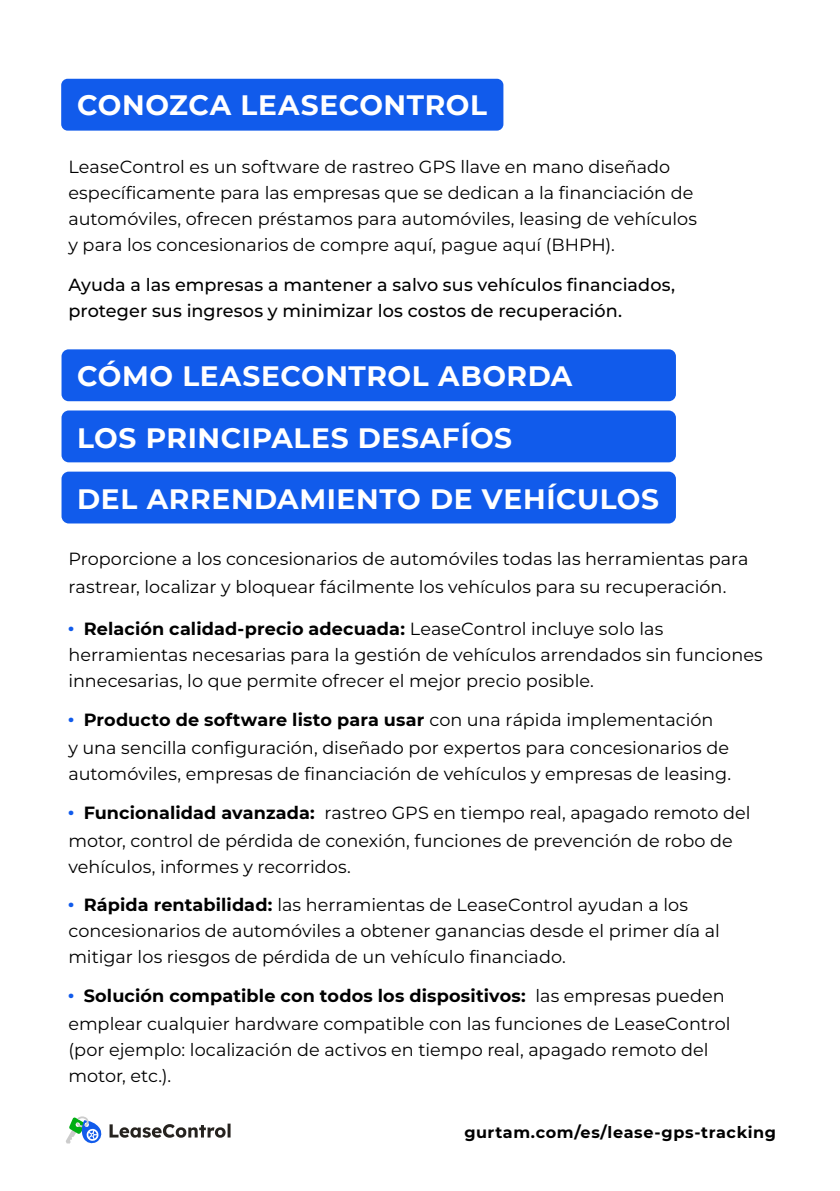
<style>
.page{position:relative;width:840px;height:1191px;background:#fff}
.page>*{position:absolute;margin:0;border:0;box-sizing:border-box;transform-origin:0 0}
.t1{font:700 28px "Montserrat";letter-spacing:.02em;color:#fff}
.t2{font:17.6px/26px "Montserrat";color:#000}
.t3{font:500 17.6px/26px "Montserrat";letter-spacing:.005em;color:#000}
.t4{font:700 16px "Montserrat";letter-spacing:.035em;color:#000}
.s1{font-weight:700}
</style>
<div class="page">
<div style="left:61px;top:410px;width:614px;height:52px;background:#115beb;border-radius:7px"></div>
<div style="left:61px;top:349px;width:614px;height:52px;background:#115beb;border-radius:7px"></div>
<div style="left:61px;top:79px;width:442px;height:52px;background:#115beb;border-radius:6px"></div>
<svg style="left:109px;top:1123px;width:121px;height:14px"></svg>
<svg style="left:66px;top:1116px;width:36px;height:28px"></svg>
<div style="left:61px;top:471px;width:614px;height:52px;background:#115beb;border-radius:7px"></div>
<h1 class="t1" style="left:77px;top:85px;width:411px">CONOZCA LEASECONTROL</h1>
<p class="t2" style="left:68px;top:154px;width:629px">LeaseControl es un software de rastreo GPS llave en mano diseñado específicamente para las empresas que se dedican a la financiación de automóviles, ofrecen préstamos para automóviles, leasing de vehículos y para los concesionarios de compre aquí, pague aquí (BHPH).</p>
<p class="t3" style="left:68px;top:272px;width:608px">Ayuda a las empresas a mantener a salvo sus vehículos financiados, proteger sus ingresos y minimizar los costos de recuperación.</p>
<h1 class="t1" style="left:77px;top:356px;width:496px">CÓMO LEASECONTROL ABORDA</h1>
<h1 class="t1" style="left:77px;top:417px;width:436px">LOS PRINCIPALES DESAFÍOS</h1>
<h1 class="t1" style="left:77px;top:478px;width:583px">DEL ARRENDAMIENTO DE VEHÍCULOS</h1>
<p class="t2" style="left:68px;top:544px;width:681px;line-height:28px">Proporcione a los concesionarios de automóviles todas las herramientas para rastrear, localizar y bloquear fácilmente los vehículos para su recuperación.</p>
<p class="t2" style="left:68px;top:615px;width:695px"><sup>.</sup> <span class="s1">Relación calidad-precio adecuada:</span> LeaseControl incluye solo las herramientas necesarias para la gestión de vehículos arrendados sin funciones innecesarias, lo que permite ofrecer el mejor precio posible.</p>
<p class="t2" style="left:68px;top:705px;width:661px;line-height:28px"><sup>.</sup> <span class="s1">Producto de software listo para usar</span> con una rápida implementación<br>y una sencilla configuración, diseñado por expertos para concesionarios de</p>
<p class="t2" style="left:68px;top:754px;width:683px;line-height:38.6px">automóviles, empresas de financiación de vehículos y empresas de leasing.<br><sup>.</sup> <span class="s1">Funcionalidad avanzada:</span> rastreo GPS en tiempo real, apagado remoto del</p>
<p class="t2" style="left:68px;top:827px;width:665px">motor, control de pérdida de conexión, funciones de prevención de robo de vehículos, informes y recorridos.</p>
<p class="t2" style="left:68px;top:891px;width:652px"><sup>.</sup> <span class="s1">Rápida rentabilidad:</span> las herramientas de LeaseControl ayudan a los concesionarios de automóviles a obtener ganancias desde el primer día al mitigar los riesgos de pérdida de un vehículo financiado.</p>
<p class="t2" style="left:68px;top:981px;width:663px;line-height:28px"><sup>.</sup> <span class="s1">Solución compatible con todos los dispositivos:</span> las empresas pueden emplear cualquier hardware compatible con las funciones de LeaseControl</p>
<p class="t2" style="left:68px;top:1036px;width:641px">(por ejemplo: localización de activos en tiempo real, apagado remoto del motor, etc.).</p>
<p class="t4" style="left:464px;top:1120px;width:313px">gurtam.com/es/lease-gps-tracking</p>
</div>
